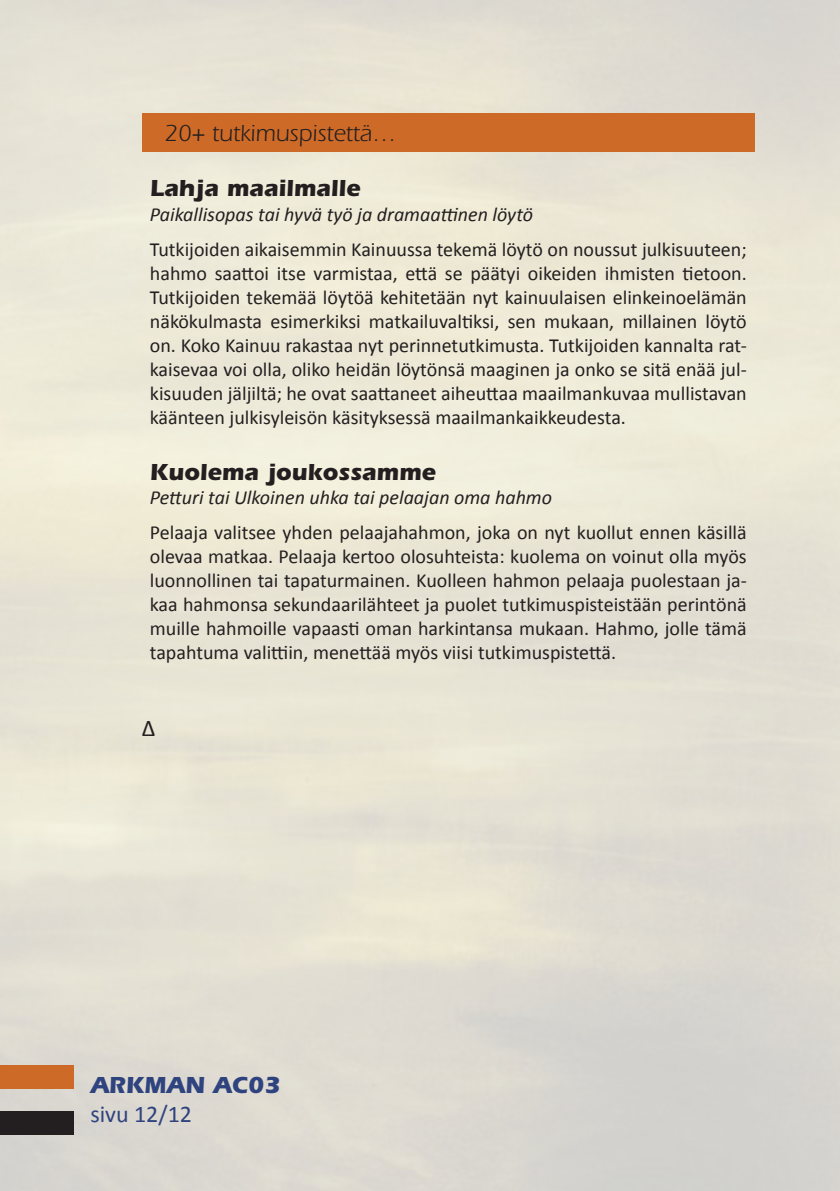
<style>
.page{position:relative;width:840px;height:1191px;background:#fff}
.page>*{position:absolute;margin:0;border:0;box-sizing:border-box;transform-origin:0 0}
.Aliotsikko{font:700 24px "ITC Eras Std";color:#231f20}
.Otsikko{font:24px "ITC Eras Std";color:#231f20}
.t1{font:700 24px "ITC Eras Std";color:#2f437e}
.t2{font:24px "Calibri";color:#2f437e}
.t3{font:24px "Calibri";color:#231f20}
.Sivuhuomio{font:20px/24px "Calibri";color:#231f20;text-align:justify}
.Sivuhuomio-2{font:italic 20px "Calibri";color:#231f20}
</style>
<div class="page">
<img style="left:0;top:0;width:839px;height:1191px">
<div style="left:0;top:1110px;width:74px;height:24px;background:#231f20"></div>
<div style="left:0;top:1065px;width:74px;height:24px;background:#ce6a28"></div>
<div style="left:142px;top:113px;width:612px;height:39px;background:#ce6a28"></div>
<p class="Otsikko" style="left:164px;top:120px;width:233px">20+ tutkimuspistettä…</p>
<p class="Aliotsikko" style="left:150px;top:175px;width:212px">Lahja maailmalle</p>
<p class="Sivuhuomio-2" style="left:150px;top:200px;width:384px">Paikallisopas tai hyvä työ ja dramaattinen löytö</p>
<p class="Sivuhuomio" style="left:150px;top:237px;width:598px">Tutkijoiden aikaisemmin Kainuussa tekemä löytö on noussut julkisuuteen; hahmo saattoi itse varmistaa, että se päätyi oikeiden ihmisten tietoon.<br>Tutkijoiden tekemää löytöä kehitetään nyt kainuulaisen elinkeinoelämän näkökulmasta esimerkiksi matkailuvaltiksi, sen mukaan, millainen löytö on. Koko Kainuu rakastaa nyt perinnetutkimusta. Tutkijoiden kannalta rat&shy;kaisevaa voi olla, oliko heidän löytönsä maaginen ja onko se sitä enää jul&shy;kisuuden jäljiltä; he ovat saattaneet aiheuttaa maailmankuvaa mullistavan käänteen julkisyleisön käsityksessä maailmankaikkeudesta.</p>
<p class="Aliotsikko" style="left:150px;top:458px;width:287px">Kuolema joukossamme</p>
<p class="Sivuhuomio-2" style="left:150px;top:483px;width:403px">Petturi tai Ulkoinen uhka tai pelaajan oma hahmo</p>
<p class="Sivuhuomio" style="left:150px;top:520px;width:598px">Pelaaja valitsee yhden pelaajahahmon, joka on nyt kuollut ennen käsillä olevaa matkaa. Pelaaja kertoo olosuhteista: kuolema on voinut olla myös luonnollinen tai tapaturmainen. Kuolleen hahmon pelaaja puolestaan ja&shy;kaa hahmonsa sekundaarilähteet ja puolet tutkimuspisteistään perintönä muille hahmoille vapaasti oman harkintansa mukaan. Hahmo, jolle tämä tapahtuma valittiin, menettää myös viisi tutkimuspistettä.</p>
<p class="t3" style="left:142px;top:713px;width:15px">Δ</p>
<p class="t1" style="left:90px;top:1071px;width:192px">ARKMAN AC03</p>
<p class="t2" style="left:90px;top:1099px;width:103px">sivu 12/12</p>
</div>
